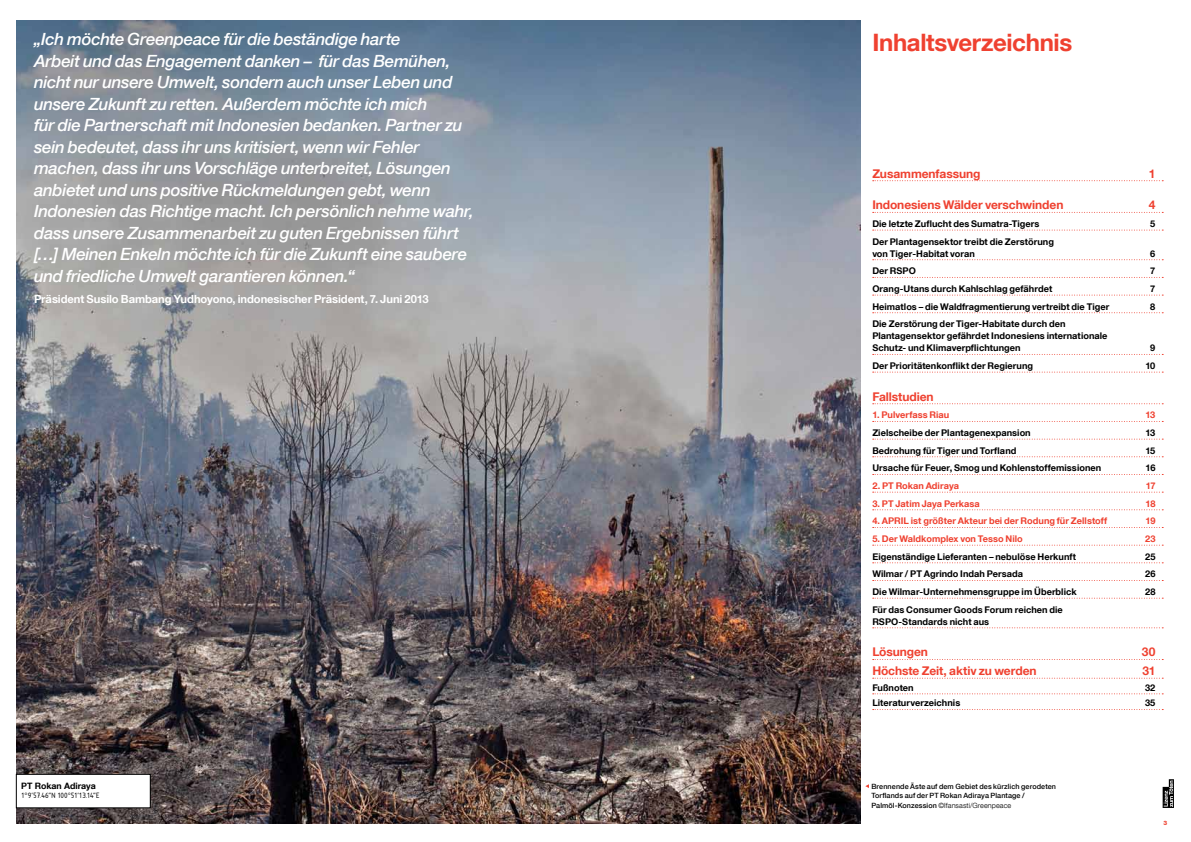
<style>
.page{position:relative;width:1191px;height:842px;background:#fff}
.page>*{position:absolute;margin:0;border:0;box-sizing:border-box;transform-origin:0 0}
.t1{font:700 24px "Helvetica Neue LT Com";letter-spacing:-.015em;color:#ef4130}
.t2{font:italic 500 16.8px/21.5px "Helvetica Neue LT Com";letter-spacing:-.015em;color:#fff}
.t3{font:700 12px "Helvetica Neue LT Com";letter-spacing:-.005em;color:#ef4130}
.t4{font:700 11.2px "Helvetica Neue LT Com";letter-spacing:-.005em;color:#fff}
.t5{font:700 9.2px/12px "Helvetica Neue LT Com";letter-spacing:.005em;color:#000}
.t6{font:700 9.2px "Helvetica Neue LT Com";letter-spacing:.005em;color:#ef4130}
.t7{font:700 8.8px "Helvetica Neue LT Com";color:#000}
.t8{font:8px "Isonorm BEFOP";letter-spacing:-.025em;color:#000}
.t9{font:500 7.2px/9.6px "Helvetica Neue LT Com";letter-spacing:.015em;color:#000}
.t10{font:800 6px "Helvetica Neue";color:#ef4130}
.s1{font-weight:300}
</style>
<div class="page">
<svg style="left:1162px;top:779px;width:12px;height:29px"></svg>
<img style="left:17px;top:20px;width:844px;height:804px">
<svg style="left:872px;top:180px;width:291px;height:1px"></svg>
<svg style="left:872px;top:212px;width:291px;height:1px"></svg>
<svg style="left:872px;top:230px;width:291px;height:1px"></svg>
<svg style="left:872px;top:259px;width:291px;height:1px"></svg>
<svg style="left:872px;top:277px;width:291px;height:1px"></svg>
<svg style="left:872px;top:295px;width:291px;height:1px"></svg>
<svg style="left:872px;top:312px;width:291px;height:1px"></svg>
<svg style="left:872px;top:354px;width:291px;height:1px"></svg>
<svg style="left:872px;top:372px;width:291px;height:1px"></svg>
<svg style="left:872px;top:403px;width:291px;height:1px"></svg>
<svg style="left:872px;top:421px;width:291px;height:1px"></svg>
<svg style="left:872px;top:439px;width:291px;height:1px"></svg>
<svg style="left:872px;top:456px;width:291px;height:1px"></svg>
<svg style="left:872px;top:474px;width:291px;height:1px"></svg>
<svg style="left:872px;top:492px;width:291px;height:1px"></svg>
<svg style="left:872px;top:509px;width:291px;height:1px"></svg>
<svg style="left:872px;top:527px;width:291px;height:1px"></svg>
<svg style="left:872px;top:545px;width:291px;height:1px"></svg>
<svg style="left:872px;top:562px;width:291px;height:1px"></svg>
<svg style="left:872px;top:580px;width:291px;height:1px"></svg>
<svg style="left:872px;top:598px;width:291px;height:1px"></svg>
<svg style="left:872px;top:627px;width:291px;height:1px"></svg>
<svg style="left:872px;top:659px;width:291px;height:1px"></svg>
<svg style="left:872px;top:678px;width:291px;height:1px"></svg>
<svg style="left:872px;top:693px;width:291px;height:1px"></svg>
<svg style="left:872px;top:709px;width:291px;height:1px"></svg>
<div style="left:16px;top:774px;width:134px;height:34px;background:#fff"></div>
<div style="left:16px;top:774px;width:134px;height:34px;border:1px solid #000"></div>
<p class="t2" style="left:34px;top:28px;width:441px">„Ich möchte Greenpeace für die beständige harte<br>Arbeit und das Engagement danken – für das Bemühen, nicht nur unsere Umwelt, sondern auch unser Leben und unsere Zukunft zu retten. Außerdem möchte ich mich<br>für die Partnerschaft mit Indonesien bedanken. Partner zu sein bedeutet, dass ihr uns kritisiert, wenn wir Fehler machen, dass ihr uns Vorschläge unterbreitet, Lösungen anbietet und uns positive Rückmeldungen gebt, wenn Indonesien das Richtige macht. Ich persönlich nehme wahr, dass unsere Zusammenarbeit zu guten Ergebnissen führt […] Meinen Enkeln möchte ich für die Zukunft eine saubere und friedliche Umwelt garantieren können.“</p>
<p class="t4" style="left:34px;top:292px;width:396px">Präsident Susilo Bambang Yudhoyono, indonesischer Präsident, 7. Juni 2013</p>
<p class="t7" style="left:21px;top:780px;width:76px">PT Rokan Adiraya</p>
<p class="t8" style="left:21px;top:791px;width:80px">1°9’57.46”N 100°51’13.14”E</p>
<h1 class="t1" style="left:872px;top:27px;width:201px">Inhaltsverzeichnis</h1>
<h3 class="t3" style="left:872px;top:166px;width:110px">Zusammenfassung</h3>
<h3 class="t3" style="left:1148px;top:166px;width:8px">1</h3>
<h3 class="t3" style="left:872px;top:197px;width:193px">Indonesiens Wälder verschwinden</h3>
<h3 class="t3" style="left:1148px;top:197px;width:8px">4</h3>
<p class="t5" style="left:872px;top:217px;width:169px">Die letzte Zuflucht des Sumatra-Tigers</p>
<p class="t5" style="left:1150px;top:217px;width:7px">5</p>
<p class="t5" style="left:872px;top:235px;width:183px">Der Plantagensektor treibt die Zerstörung von Tiger-Habitat voran</p>
<p class="t5" style="left:1150px;top:247px;width:7px">6</p>
<p class="t5" style="left:872px;top:265px;width:45px">Der RSPO</p>
<p class="t5" style="left:1150px;top:265px;width:7px">7</p>
<p class="t5" style="left:872px;top:282px;width:181px">Orang-Utans durch Kahlschlag gefährdet</p>
<p class="t5" style="left:1150px;top:282px;width:7px">7</p>
<p class="t5" style="left:872px;top:300px;width:238px">Heimatlos – die Waldfragmentierung vertreibt die Tiger</p>
<p class="t5" style="left:1150px;top:300px;width:7px">8</p>
<p class="t5" style="left:872px;top:318px;width:237px">Die Zerstörung der Tiger-Habitate durch den<br>Plantagensektor gefährdet Indonesiens internationale<br>Schutz- und Klimaverpflichtungen</p>
<p class="t5" style="left:1150px;top:342px;width:7px">9</p>
<p class="t5" style="left:872px;top:359px;width:162px">Der Prioritätenkonflikt der Regierung</p>
<p class="t5" style="left:1145px;top:359px;width:11px">10</p>
<h3 class="t3" style="left:872px;top:389px;width:63px">Fallstudien</h3>
<p class="t6" style="left:872px;top:409px;width:78px">1. Pulverfass Riau</p>
<p class="t6" style="left:1145px;top:409px;width:11px">13</p>
<p class="t5" style="left:872px;top:426px;width:160px">Zielscheibe der Plantagenexpansion</p>
<p class="t5" style="left:1145px;top:426px;width:11px">13</p>
<p class="t5" style="left:872px;top:444px;width:146px">Bedrohung für Tiger und Torfland</p>
<p class="t5" style="left:1145px;top:444px;width:11px">15</p>
<p class="t5" style="left:872px;top:462px;width:230px">Ursache für Feuer, Smog und Kohlenstoffemissionen</p>
<p class="t5" style="left:1145px;top:462px;width:11px">16</p>
<p class="t6" style="left:872px;top:480px;width:88px">2. PT Rokan Adiraya</p>
<p class="t6" style="left:1145px;top:480px;width:11px">17</p>
<p class="t6" style="left:872px;top:497px;width:109px">3. PT Jatim Jaya Perkasa</p>
<p class="t6" style="left:1145px;top:497px;width:11px">18</p>
<p class="t6" style="left:872px;top:515px;width:236px">4. APRIL ist größter Akteur bei der Rodung für Zellstoff</p>
<p class="t6" style="left:1145px;top:515px;width:11px">19</p>
<p class="t6" style="left:872px;top:533px;width:152px">5. Der Waldkomplex von Tesso Nilo</p>
<p class="t6" style="left:1145px;top:533px;width:12px">23</p>
<p class="t5" style="left:872px;top:550px;width:205px">Eigenständige Lieferanten – nebulöse Herkunft</p>
<p class="t5" style="left:1145px;top:550px;width:12px">25</p>
<p class="t5" style="left:872px;top:568px;width:152px">Wilmar / PT Agrindo Indah Persada</p>
<p class="t5" style="left:1145px;top:568px;width:12px">26</p>
<p class="t5" style="left:872px;top:585px;width:206px">Die Wilmar-Unternehmensgruppe im Überblick</p>
<p class="t5" style="left:1145px;top:585px;width:12px">28</p>
<p class="t5" style="left:872px;top:603px;width:192px">Für das Consumer Goods Forum reichen die<br>RSPO-Standards nicht aus</p>
<h3 class="t3" style="left:872px;top:644px;width:57px">Lösungen</h3>
<h3 class="t3" style="left:1142px;top:644px;width:15px">30</h3>
<h3 class="t3" style="left:872px;top:663px;width:166px">Höchste Zeit, aktiv zu werden</h3>
<h3 class="t3" style="left:1142px;top:663px;width:14px">31</h3>
<p class="t5" style="left:872px;top:681px;width:43px">Fußnoten</p>
<p class="t5" style="left:1145px;top:681px;width:12px">32</p>
<p class="t5" style="left:872px;top:697px;width:89px">Literaturverzeichnis</p>
<p class="t5" style="left:1145px;top:697px;width:12px">35</p>
<p class="t9" style="left:871px;top:781px;width:186px">Brennende Äste auf dem Gebiet des kürzlich gerodeten<br>Torflands auf der PT Rokan Adiraya Plantage /<br>Palmöl-Konzession <span class="s1">©Ifansasti/Greenpeace</span></p>
<p class="t10" style="left:1163px;top:819px;width:5px">3</p>
</div>
